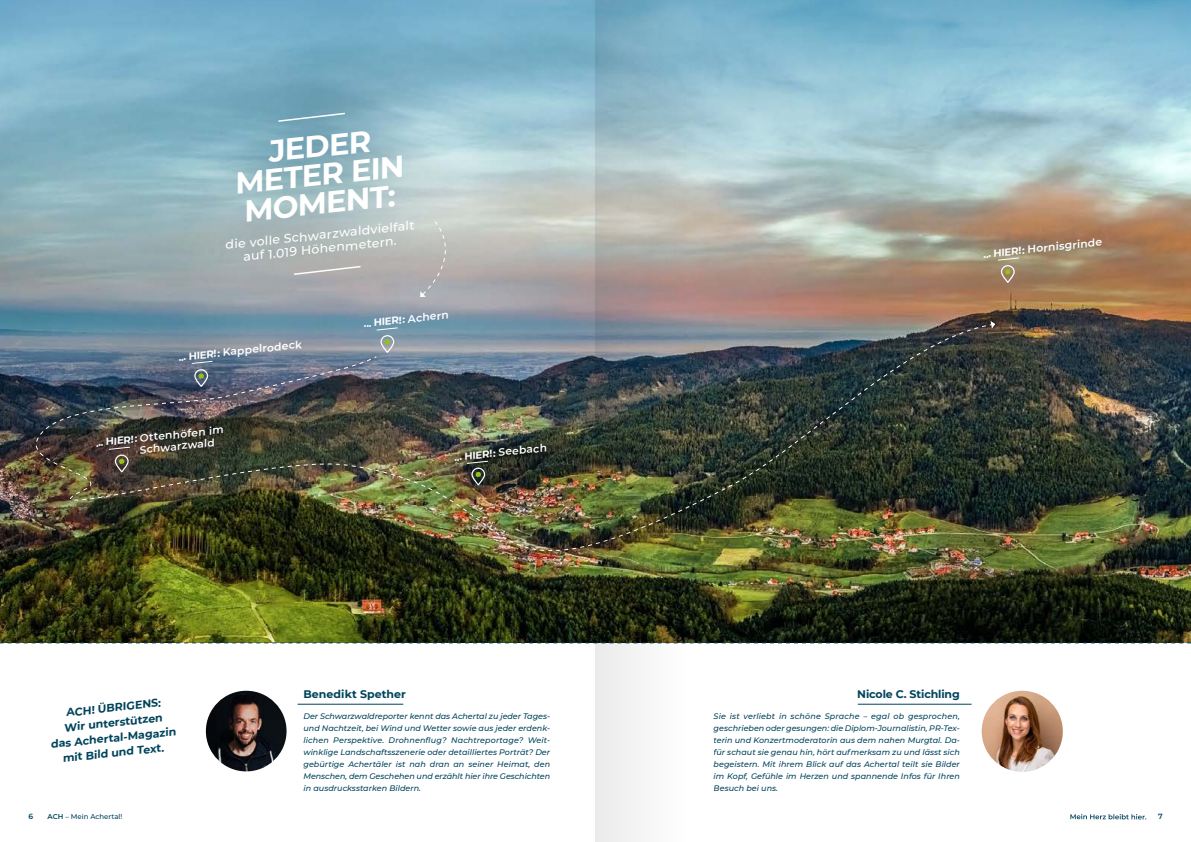
<style>
.page{position:relative;width:1191px;height:842px;background:#fff}
.page>*{position:absolute;margin:0;border:0;box-sizing:border-box;transform-origin:0 0}
.t1{font:700 30.1px/28.5px "Montserrat";color:#fff;text-align:center}
.t2{font:500 12.4px/13.7px "Montserrat";color:#fff;text-align:center}
.t3{font:700 11px/15px "Montserrat";color:#00445c;text-align:center}
.t4{font:600 10.6px/11.7px "Montserrat";color:#fff}
.t5{font:700 10.1px "Montserrat";color:#fff}
.t6{font:italic 500 8px/12px "Montserrat";letter-spacing:.005em;color:#00445c;text-align:justify}
.t7{font:600 7.5px "Montserrat";color:#00445c}
.t8{font:500 7px "Montserrat";color:#00445c}
.s1{font-weight:700;font-size:10.1px}
.s2{font-weight:600;font-size:10.6px}
.s3{font-weight:600}
</style>
<div class="page">
<img style="left:0;top:0;width:1191px;height:642px">
<svg style="left:0;top:642px;width:1191px;height:1px"></svg>
<svg style="left:1004px;top:269px;width:6px;height:5px"></svg>
<div style="left:1001px;top:265px;width:13px;height:18px;border:1px solid #fff;border-radius:6px"></div>
<svg style="left:997px;top:257px;width:23px;height:4px"></svg>
<img style="left:32px;top:317px;width:967px;height:239px">
<img style="left:21px;top:444px;width:322px;height:78px">
<img style="left:350px;top:491px;width:378px;height:137px">
<img style="left:35px;top:323px;width:957px;height:168px">
<svg style="left:990px;top:321px;width:5px;height:8px"></svg>
<div style="left:167px;top:47px;width:316px;height:296px;background:#00374b;opacity:.6"></div>
<svg style="left:277px;top:112px;width:69px;height:11px"></svg>
<svg style="left:292px;top:265px;width:70px;height:11px"></svg>
<svg style="left:420px;top:221px;width:45px;height:76px;background:#bab9b8"></svg>
<img style="left:206px;top:691px;width:80px;height:80px;border-radius:40px">
<img style="left:981px;top:691px;width:81px;height:81px;border-radius:41px">
<hr style="left:858px;top:704px;width:113px;height:1px;background:#00445c">
<hr style="left:298px;top:704px;width:105px;height:1px;background:#00445c">
<svg style="left:1070px;top:814px;width:76px;height:5px"></svg>
<img style="left:595px;top:0;width:118px;height:842px">
<h1 class="t1" style="left:230px;top:139px;width:171px;rotate:-6deg">JEDER<br>METER EIN<br>MOMENT:</h1>
<h2 class="t2" style="left:224px;top:238px;width:191px;rotate:-6deg">die volle Schwarzwaldvielfalt auf 1.019 Höhenmetern.</h2>
<h3 class="t4" style="left:178px;top:351px;width:125px;rotate:-6deg"><span class="s1">... HIER! :</span> Kappelrodeck</h3>
<h3 class="t4" style="left:137px;top:432px;width:87px;text-indent:-43px;rotate:-6deg"><span class="s1">... HIER! :</span> Ottenhöfen im<br>Schwarzwald</h3>
<p class="t5" style="left:363px;top:317px;width:87px;rotate:-6deg">... HIER! : <span class="s2">Achern</span></p>
<p class="t5" style="left:453px;top:450px;width:94px;rotate:-6deg">... HIER! : <span class="s2">Seebach</span></p>
<h3 class="t3" style="left:47px;top:706px;width:127px;rotate:-6deg">ACH! ÜBRIGENS:<br>Wir unterstützen<br>das Achertal-Magazin mit Bild und Text.</h3>
<h3 class="t3" style="left:303px;top:686px;width:104px">Benedikt Spether</h3>
<p class="t6" style="left:303px;top:710px;width:248px">Der Schwarzwaldreporter kennt das Achertal zu jeder Tages&shy;und Nachtzeit, bei Wind und Wetter sowie aus jeder erdenk&shy;lichen Perspektive. Drohnenflug? Nachtreportage? Weit&shy;winklige Landschaftsszenerie oder detailliertes Porträt? Der gebürtige Achertäler ist nah dran an seiner Heimat, den Menschen, dem Geschehen und erzählt hier ihre Geschichten in ausdrucksstarken Bildern.</p>
<h3 class="t4" style="left:982px;top:248px;width:121px;rotate:-6deg"><span class="s1">... HIER! :</span> Hornisgrinde</h3>
<h3 class="t3" style="left:857px;top:686px;width:104px">Nicole C. Stichling</h3>
<p class="t6" style="left:713px;top:710px;width:248px">Sie ist verliebt in schöne Sprache – egal ob gesprochen, geschrieben oder gesungen: die Diplom-Journalistin, PR-Tex&shy;terin und Konzertmoderatorin aus dem nahen Murgtal. Da&shy;für schaut sie genau hin, hört aufmerksam zu und lässt sich begeistern. Mit ihrem Blick auf das Achertal teilt sie Bilder im Kopf, Gefühle im Herzen und spannende Infos für Ihren Besuch bei uns.</p>
<p class="t7" style="left:28px;top:811px;width:6px">6</p>
<p class="t8" style="left:48px;top:812px;width:76px"><span class="s3">ACH</span> – Mein Achertal!</p>
<p class="t7" style="left:1158px;top:811px;width:6px">7</p>
</div>
